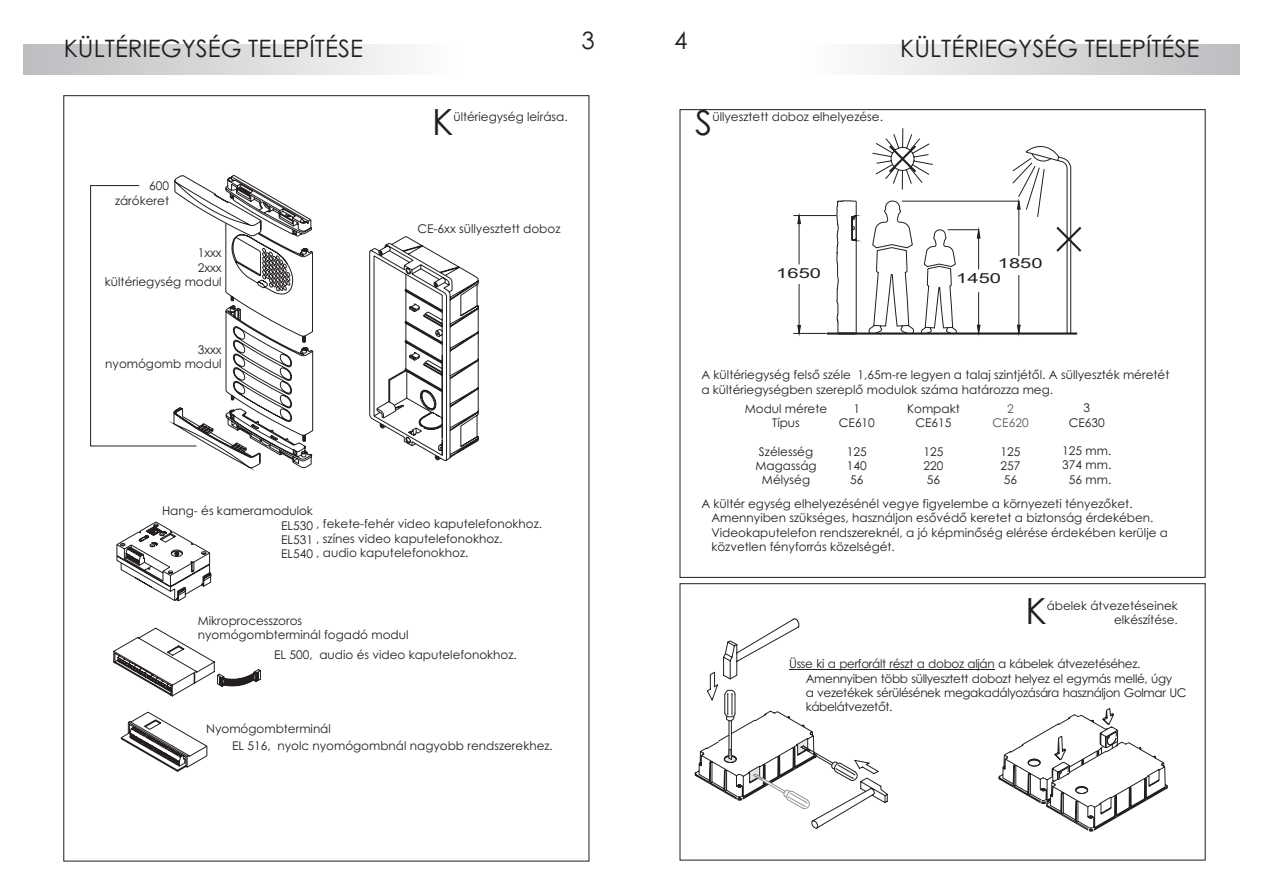
<style>
.page{position:relative;width:1263px;height:893px;background:#fff}
.page>*{position:absolute;margin:0;border:0;box-sizing:border-box;transform-origin:0 0}
.t1{font:36.15px "Century Gothic";color:#231f20}
.t2{font:34.35px "Century Gothic";color:#231f20}
.t3{font:24px "Century Gothic";color:#231f20}
.t4{font:13.8px/14.5px "Arial";color:#231f20;scale:1.45 1}
.t5{font:12px/14.2px "Century Gothic";color:#231f20;text-align:center}
.t6{font:12px/14.2px "Century Gothic";letter-spacing:-.03em;color:#231f20}
.t7{font:12px/14.2px "Century Gothic";color:#57585a;text-align:center}
</style>
<div class="page">
<div style="left:806px;top:45px;width:433px;height:29px;background:linear-gradient(to right,#fdfdfe,#bcbdc0)"></div>
<div style="left:23px;top:45px;width:434px;height:29px;background:linear-gradient(to right,#bbbcbf,#fcfdfd)"></div>
<svg style="left:369px;top:236px;width:110px;height:225px"></svg>
<svg style="left:90px;top:175px;width:223px;height:296px"></svg>
<svg style="left:113px;top:628px;width:148px;height:68px"></svg>
<svg style="left:116px;top:521px;width:96px;height:80px"></svg>
<svg style="left:121px;top:712px;width:86px;height:60px"></svg>
<hr style="left:827px;top:332px;width:250px;height:3px;background:#231f20">
<hr style="left:799px;top:216px;width:1px;height:48px;background:#231f20">
<hr style="left:799px;top:284px;width:1px;height:50px;background:#231f20">
<hr style="left:902px;top:201px;width:117px;height:1px;background:#231f20">
<svg style="left:1012px;top:146px;width:70px;height:189px"></svg>
<hr style="left:1018px;top:201px;width:1px;height:55px;background:#231f20">
<hr style="left:978px;top:292px;width:1px;height:41px;background:#231f20">
<hr style="left:978px;top:230px;width:1px;height:39px;background:#231f20">
<hr style="left:948px;top:229px;width:30px;height:1px;background:#231f20">
<svg style="left:977px;top:228px;width:3px;height:14px"></svg>
<svg style="left:977px;top:325px;width:3px;height:10px"></svg>
<svg style="left:797px;top:325px;width:4px;height:10px"></svg>
<svg style="left:797px;top:214px;width:4px;height:14px"></svg>
<svg style="left:869px;top:201px;width:88px;height:132px"></svg>
<hr style="left:793px;top:215px;width:43px;height:1px;background:#231f20">
<svg style="left:836px;top:200px;width:24px;height:133px"></svg>
<svg style="left:872px;top:128px;width:61px;height:62px"></svg>
<hr style="left:793px;top:333px;width:33px;height:1px;background:#231f20">
<div style="left:680px;top:583px;width:525px;height:277px;border:1px solid #231f20"></div>
<svg style="left:999px;top:708px;width:169px;height:123px"></svg>
<hr style="left:789px;top:669px;width:206px;height:1px;background:#231f20">
<svg style="left:695px;top:618px;width:193px;height:211px"></svg>
<h3 class="t3" style="left:582px;top:31px;width:15px">3</h3>
<h3 class="t3" style="left:674px;top:31px;width:15px">4</h3>
<h3 class="t3" style="left:64px;top:39px;width:301px">KÜLTÉRIEGYSÉG TELEPÍTÉSE</h3>
<h3 class="t3" style="left:900px;top:39px;width:301px">KÜLTÉRIEGYSÉG TELEPÍTÉSE</h3>
<p class="t5" style="left:115px;top:180px;width:56px;text-align:right">600 zárókeret</p>
<p class="t5" style="left:105px;top:247px;width:118px;text-align:right">1xxx<br>2xxx<br>kültériegység modul</p>
<p class="t5" style="left:105px;top:344px;width:118px;text-align:right">3xxx<br>nyomógomb modul</p>
<h1 class="t1" style="left:432px;top:108px;width:23px">K</h1>
<p class="t5" style="left:453px;top:110px;width:116px">ültériegység leírása.</p>
<p class="t5" style="left:417px;top:223px;width:144px">CE-6xx süllyesztett doboz</p>
<p class="t5" style="left:281px;top:505px;width:33px;text-align:justify;text-indent:-119px">Hang- és kameramodulok EL530<br>EL531<br>EL540</p>
<p class="t5" style="left:316px;top:518px;width:227px;text-align:left">, fekete-fehér video kaputelefonokhoz. , színes video kaputelefonokhoz.<br>, audio kaputelefonokhoz.</p>
<p class="t5" style="left:198px;top:615px;width:212px;text-align:left">Mikroprocesszoros nyomógombterminál fogadó modul</p>
<p class="t5" style="left:274px;top:649px;width:244px">EL 500, audio és video kaputelefonokhoz.</p>
<p class="t5" style="left:206px;top:723px;width:126px">Nyomógombterminál</p>
<p class="t5" style="left:232px;top:740px;width:322px">EL 516, nyolc nyomógombnál nagyobb rendszerekhez.</p>
<h2 class="t2" style="left:695px;top:109px;width:19px">S</h2>
<p class="t5" style="left:712px;top:110px;width:172px">üllyesztett doboz elhelyezése.</p>
<p class="t4" style="left:776px;top:267px;width:32px">1650</p>
<p class="t4" style="left:956px;top:258px;width:61px;text-indent:42px">1850<br>1450</p>
<p class="t5" style="left:701px;top:369px;width:469px;text-align:left">A kültériegység felsõ széle 1,65m-re legyen a talaj szintjétõl. A süllyeszték méretét a kültériegységben szereplõ modulok száma határozza meg.</p>
<p class="t5" style="left:745px;top:402px;width:84px">Modul mérete<br>Típus</p>
<p class="t5" style="left:755px;top:445px;width:63px">Szélesség<br>Magasság<br>Mélység</p>
<p class="t5" style="left:839px;top:402px;width:38px">1<br>CE610</p>
<p class="t5" style="left:847px;top:445px;width:21px;text-align:justify">125<br>140<br>56</p>
<p class="t5" style="left:907px;top:402px;width:54px">Kompakt<br>CE615</p>
<p class="t5" style="left:923px;top:445px;width:21px;text-align:justify">125<br>220<br>56</p>
<p class="t7" style="left:992px;top:402px;width:38px">2<br>CE620</p>
<p class="t5" style="left:1001px;top:445px;width:21px;text-align:justify">125<br>257<br>56</p>
<p class="t5" style="left:1069px;top:402px;width:38px">3<br>CE630</p>
<p class="t5" style="left:1062px;top:445px;width:51px">125 mm.<br>374 mm.<br>56 mm.</p>
<p class="t5" style="left:711px;top:498px;width:458px;text-align:left;text-indent:-10px">A kültér egység elhelyezésénél vegye figyelembe a környezeti tényezõket.<br>Amennyiben szükséges, használjon esõvédõ keretet a biztonság érdekében.<br>Videokaputelefon rendszereknél, a jó képminõség elérése érdekében kerülje a közvetlen fényforrás közelségét.</p>
<h1 class="t1" style="left:1025px;top:597px;width:23px">K</h1>
<p class="t5" style="left:1047px;top:599px;width:133px">ábelek átvezetéseinek</p>
<p class="t5" style="left:1114px;top:614px;width:65px">elkészítése.</p>
<p class="t6" style="left:806px;top:658px;width:382px;text-indent:-17px">Üsse ki a perforált részt a doboz alján a kábelek átvezetéséhez.<br>Amennyiben több süllyesztett dobozt helyez el egymás mellé, úgy<br>a vezetékek sérülésének megakadályozására használjon Golmar UC kábelátvezetõt.</p>
</div>
